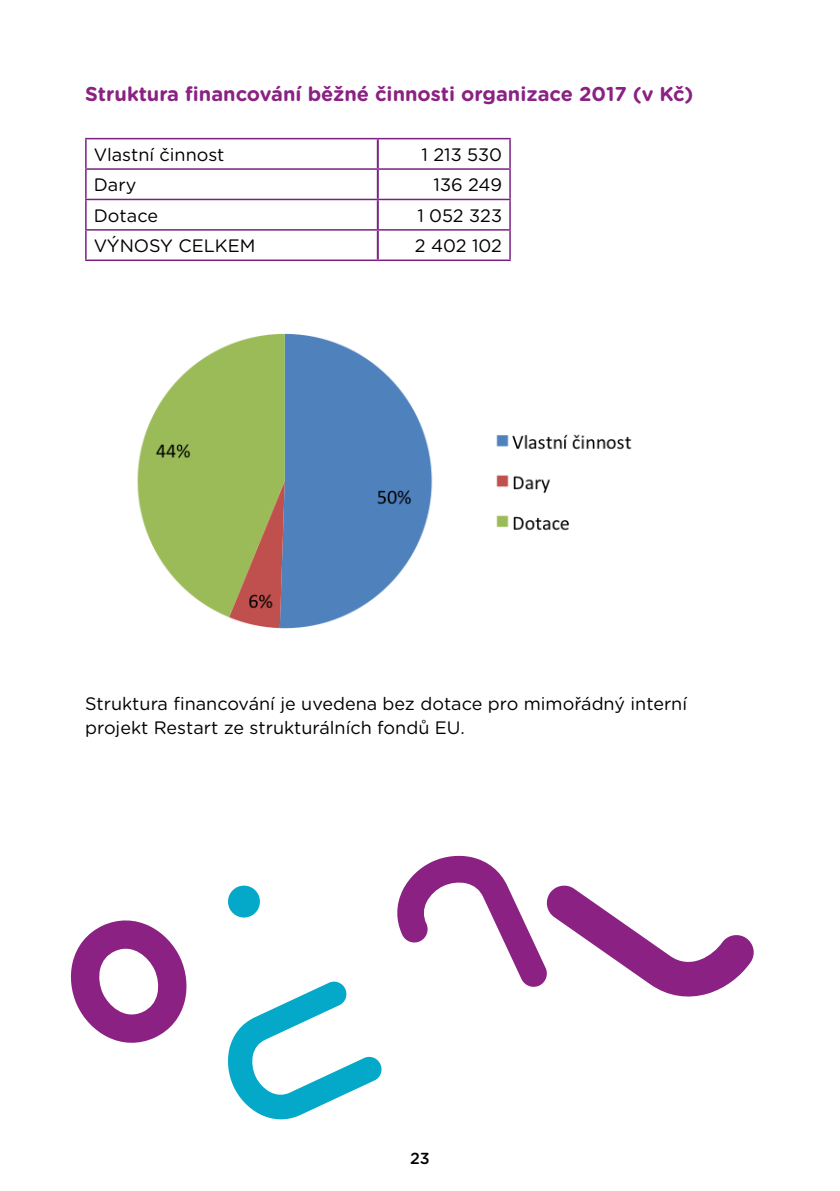
<style>
.page{position:relative;width:840px;height:1191px;background:#fff}
.page>*{position:absolute;margin:0;border:0;box-sizing:border-box;transform-origin:0 0}
.t1{font:700 20px "Gotham Rounded";color:#8a2183}
.t2{font:18px/24px "Gotham Rounded";color:#000}
.t3{font:500 16px "Gotham Rounded";color:#000}
</style>
<div class="page">
<hr style="left:85px;top:138px;width:292px;height:1px;background:#7a2182">
<hr style="left:85px;top:139px;width:2px;height:29px;background:#7a2182">
<hr style="left:377px;top:138px;width:133px;height:1px;background:#7a2182">
<hr style="left:85px;top:168px;width:292px;height:2px;background:#7a2182">
<hr style="left:85px;top:170px;width:2px;height:29px;background:#7a2182">
<hr style="left:377px;top:168px;width:133px;height:2px;background:#7a2182">
<hr style="left:85px;top:199px;width:292px;height:1px;background:#7a2182">
<hr style="left:85px;top:200px;width:2px;height:29px;background:#7a2182">
<hr style="left:377px;top:199px;width:133px;height:1px;background:#7a2182">
<hr style="left:85px;top:229px;width:292px;height:2px;background:#7a2182">
<hr style="left:85px;top:231px;width:2px;height:28px;background:#7a2182">
<hr style="left:377px;top:229px;width:133px;height:2px;background:#7a2182">
<svg style="left:509px;top:139px;width:1px;height:120px"></svg>
<hr style="left:85px;top:259px;width:292px;height:2px;background:#7a2182">
<hr style="left:377px;top:259px;width:133px;height:2px;background:#7a2182">
<hr style="left:376px;top:139px;width:2px;height:29px;background:#7a2182">
<hr style="left:376px;top:170px;width:2px;height:29px;background:#7a2182">
<hr style="left:376px;top:200px;width:2px;height:29px;background:#7a2182">
<hr style="left:376px;top:231px;width:2px;height:28px;background:#7a2182">
<img style="left:137px;top:333px;width:495px;height:296px">
<svg style="left:228px;top:981px;width:154px;height:139px"></svg>
<svg style="left:228px;top:885px;width:32px;height:33px"></svg>
<svg style="left:70px;top:920px;width:117px;height:123px"></svg>
<svg style="left:397px;top:855px;width:357px;height:142px"></svg>
<p class="t1" style="left:85px;top:79px;width:609px">Struktura financování běžné činnosti organizace 2017 (v Kč)</p>
<p class="t2" style="left:94px;top:142px;width:132px">Vlastní činnost</p>
<p class="t2" style="left:421px;top:142px;width:82px">1 213 530</p>
<p class="t2" style="left:94px;top:172px;width:44px">Dary</p>
<p class="t2" style="left:433px;top:172px;width:70px">136 249</p>
<p class="t2" style="left:94px;top:203px;width:66px">Dotace</p>
<p class="t2" style="left:417px;top:203px;width:86px">1 052 323</p>
<p class="t2" style="left:94px;top:233px;width:163px">VÝNOSY CELKEM</p>
<p class="t2" style="left:414px;top:233px;width:89px">2 402 102</p>
<p class="t2" style="left:85px;top:691px;width:603px">Struktura financování je uvedena bez dotace pro mimořádný interní projekt Restart ze strukturálních fondů EU.</p>
<p class="t3" style="left:410px;top:1147px;width:21px">23</p>
</div>
